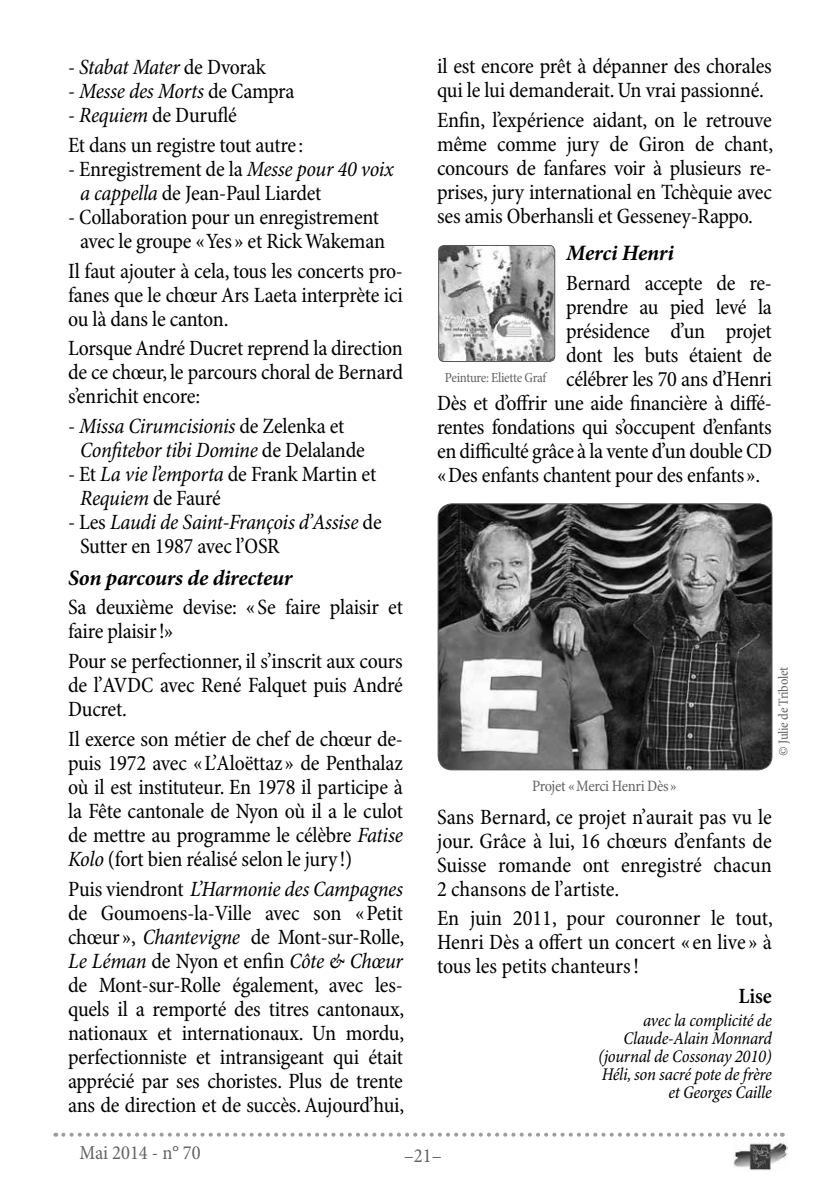
<style>
.page{position:relative;width:840px;height:1191px;background:#fff}
.page>*{position:absolute;margin:0;border:0;box-sizing:border-box;transform-origin:0 0}
.t1{font:condensed 22px/24px "Minion Pro";letter-spacing:-.01em;color:#000;text-align:justify}
.t2{font:italic condensed 22px/24px "Minion Pro";letter-spacing:-.02em;color:#000}
.t3{font:italic 700 22px "Minion Pro";letter-spacing:-.035em;color:#000}
.t4{font:600 condensed 22px "Minion Pro";color:#000}
.t5{font:condensed 20px "Minion Pro";color:#646363}
.t6{font:italic condensed 18px/18px "Minion Pro";letter-spacing:-.015em;color:#000;text-align:right}
.t7{font:condensed 16px "Minion Pro";letter-spacing:-.025em;color:#646363}
.t8{font:condensed 14px "Minion Pro";letter-spacing:-.035em;color:#646363}
.s1{font-style:normal}
.s2{font-style:italic}
</style>
<div class="page">
<svg style="left:63px;top:1132px;width:719px;height:4px"></svg>
<img style="left:439px;top:245px;width:115px;height:116px">
<div style="left:438px;top:245px;width:116px;height:117px;border:1px solid #575756;border-radius:5px"></div>
<img style="left:733px;top:1139px;width:53px;height:31px">
<img style="left:439px;top:504px;width:332px;height:266px">
<div style="left:437px;top:503px;width:335px;height:267px;border:1px solid #575756;border-radius:14px"></div>
<p class="t2" style="left:68px;top:56px;width:199px"><span class="s1">-</span> Stabat Mater <span class="s1">de Dvorak</span></p>
<p class="t2" style="left:68px;top:80px;width:228px"><span class="s1">-</span> Messe des Morts <span class="s1">de Campra</span></p>
<p class="t1" style="left:68px;top:101px;width:237px;line-height:29.6px">- <span class="s2">Requiem</span> de Duruflé<br>Et dans un registre tout autre:</p>
<p class="t1" style="left:80px;top:158px;width:315px;text-indent:-12px">- Enregistrement de la <span class="s2">Messe pour 40 voix a cappella</span> de Jean-Paul Liardet</p>
<p class="t1" style="left:68px;top:206px;width:318px;text-align:center">- Collaboration pour un enregistrement avec le groupe «Yes » et Rick Wakeman</p>
<p class="t1" style="left:68px;top:259px;width:336px">Il faut ajouter à cela, tous les concerts pro&shy;fanes que le chœur Ars Laeta interprète ici ou là dans le canton.</p>
<p class="t1" style="left:68px;top:337px;width:336px">Lorsque André Ducret reprend la direction de ce chœur, le parcours choral de Bernard s’enrichit encore:</p>
<p class="t2" style="left:80px;top:415px;width:286px;text-indent:-12px"><span class="s1">-</span> Missa Cirumcisionis <span class="s1">de Zelenka et<br></span>Confitebor tibi Domine <span class="s1">de Delalande</span></p>
<p class="t1" style="left:80px;top:463px;width:297px;text-indent:-12px">- Et <span class="s2">La vie l’emporta</span> de Frank Martin et<br><span class="s2">Requiem</span> de Fauré</p>
<p class="t2" style="left:80px;top:511px;width:303px;text-indent:-12px"><span class="s1">- Les</span> Laudi de Saint-François d’Assise <span class="s1">de<br>Sutter en 1987 avec l’OSR</span></p>
<p class="t3" style="left:68px;top:562px;width:226px">Son parcours de directeur</p>
<p class="t1" style="left:68px;top:596px;width:336px">Sa deuxième devise: «Se faire plaisir et faire plaisir!»</p>
<p class="t1" style="left:68px;top:650px;width:336px">Pour se perfectionner, il s’inscrit aux cours de l’AVDC avec René Falquet puis André Ducret.</p>
<p class="t1" style="left:68px;top:727px;width:336px">Il exerce son métier de chef de chœur de&shy;puis 1972 avec «L’Aloëttaz » de Penthalaz où il est instituteur. En 1978 il participe à la Fête cantonale de Nyon où il a le culot de mettre au programme le célèbre <span class="s2">Fatise Kolo</span> (fort bien réalisé selon le jury!)</p>
<p class="t1" style="left:68px;top:877px;width:337px">Puis viendront <span class="s2">L’Harmonie des Campagnes </span>de Goumoens-la-Ville avec son «Petit chœur », <span class="s2">Chantevigne</span> de Mont-sur-Rolle, <span class="s2">Le Léman</span> de Nyon et enfin <span class="s2">Côte &amp; Chœur </span>de Mont-sur-Rolle également, avec les&shy;quels il a remporté des titres cantonaux, nationaux et internationaux. Un mordu, perfectionniste et intransigeant qui était apprécié par ses choristes. Plus de trente ans de direction et de succès. Aujourd’hui,</p>
<p class="t1" style="left:437px;top:55px;width:336px">il est encore prêt à dépanner des chorales qui le lui demanderait. Un vrai passionné.</p>
<p class="t1" style="left:437px;top:108px;width:337px">Enfin, l’expérience aidant, on le retrouve même comme jury de Giron de chant, concours de fanfares voir à plusieurs re&shy;prises, jury international en Tchèquie avec ses amis Oberhansli et Gesseney-Rappo.</p>
<p class="t3" style="left:566px;top:237px;width:109px">Merci Henri</p>
<p class="t1" style="left:566px;top:271px;width:207px">Bernard accepte de re-</p>
<p class="t1" style="left:566px;top:295px;width:207px">prendre au pied levé la</p>
<p class="t1" style="left:566px;top:319px;width:207px">présidence d’un projet</p>
<p class="t1" style="left:566px;top:343px;width:207px">dont les buts étaient de</p>
<p class="t1" style="left:566px;top:367px;width:207px">célébrer les 70 ans d’Henri</p>
<p class="t1" style="left:437px;top:391px;width:336px">Dès et d’offrir une aide financière à diffé-</p>
<p class="t1" style="left:437px;top:415px;width:336px">rentes fondations qui s’occupent d’enfants</p>
<p class="t1" style="left:437px;top:439px;width:336px">en difficulté grâce à la vente d’un double CD</p>
<p class="t1" style="left:437px;top:463px;width:324px">«Des enfants chantent pour des enfants».</p>
<p class="t8" style="left:444px;top:369px;width:103px">Peinture: Eliette Graf</p>
<p class="t7" style="left:531px;top:776px;width:146px">Projet «Merci Henri Dès»</p>
<p class="t8" style="left:774px;top:755px;width:90px;rotate:-90deg">© Julie de Tribolet</p>
<p class="t1" style="left:437px;top:805px;width:336px">Sans Bernard, ce projet n’aurait pas vu le jour. Grâce à lui, 16 chœurs d’enfants de Suisse romande ont enregistré chacun 2 chansons de l’artiste.</p>
<p class="t1" style="left:437px;top:907px;width:337px">En juin 2011, pour couronner le tout, Henri Dès a offert un concert « en live » à tous les petits chanteurs!</p>
<p class="t4" style="left:738px;top:982px;width:35px">Lise</p>
<p class="t6" style="left:597px;top:1012px;width:175px">avec la complicité de<br>Claude-Alain Monnard (journal de Cossonay 2010)<br>Héli, son sacré pote de frère et Georges Caille</p>
<p class="t5" style="left:79px;top:1140px;width:123px">Mai 2014 - n° 70</p>
<p class="t5" style="left:403px;top:1143px;width:40px">–21–</p>
</div>
